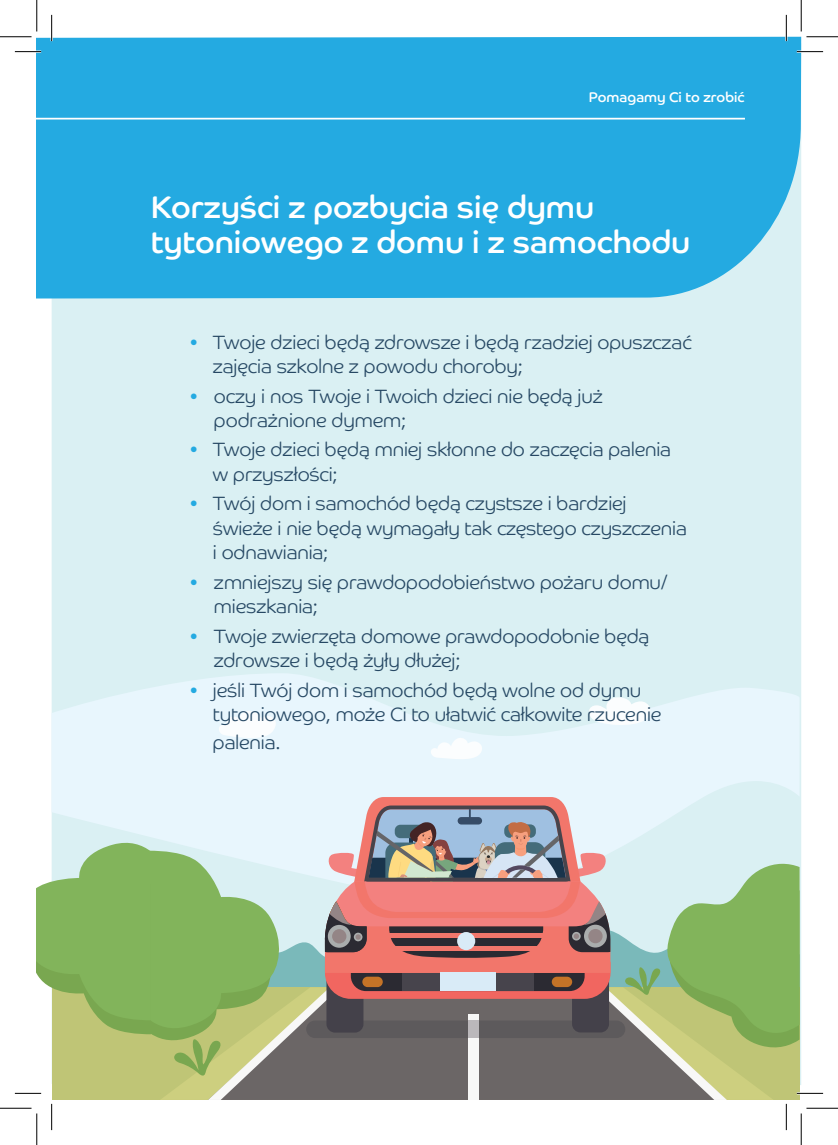
<style>
.page{position:relative;width:838px;height:1145px;background:#fff}
.page>*{position:absolute;margin:0;border:0;box-sizing:border-box;transform-origin:0 0}
.t1{font:31.5px/35px "Co Headline";color:#fff}
.Paragraph_Style_1{font:300 19.25px/24.5px "Co Headline";color:#264864}
.t2{font:14px "Co Headline";color:#fff}
.s1{color:#24aae1}
</style>
<div class="page">
<div style="left:52px;top:300px;width:749px;height:497px;background:#daf0f3"></div>
<svg style="left:52px;top:673px;width:747px;height:124px;background:#e4f4fa"></svg>
<svg style="left:588px;top:697px;width:63px;height:29px"></svg>
<svg style="left:218px;top:711px;width:59px;height:28px"></svg>
<svg style="left:430px;top:737px;width:52px;height:23px"></svg>
<div style="left:37px;top:37px;width:764px;height:263px;background:#24aae1"></div>
<hr style="left:37px;top:118px;width:707px;height:2px;background:#fff">
<hr style="left:15px;top:51px;width:26px;height:2px;background:#fff">
<hr style="left:796px;top:51px;width:27px;height:2px;background:#fff">
<hr style="left:51px;top:15px;width:2px;height:26px;background:#fff">
<hr style="left:785px;top:15px;width:2px;height:26px;background:#fff">
<svg style="left:15px;top:51px;width:26px;height:1px"></svg>
<svg style="left:796px;top:51px;width:27px;height:1px"></svg>
<svg style="left:51px;top:15px;width:1px;height:26px"></svg>
<svg style="left:786px;top:15px;width:1px;height:26px"></svg>
<svg style="left:15px;top:797px;width:808px;height:333px"></svg>
<hr style="left:0;top:1107px;width:32px;height:2px;background:#fff">
<hr style="left:806px;top:1107px;width:31px;height:2px;background:#fff">
<hr style="left:36px;top:1113px;width:2px;height:32px;background:#fff">
<hr style="left:800px;top:1113px;width:2px;height:32px;background:#fff">
<hr style="left:0;top:36px;width:32px;height:1px;background:#000">
<hr style="left:806px;top:36px;width:31px;height:1px;background:#000">
<hr style="left:0;top:1108px;width:32px;height:1px;background:#000">
<hr style="left:806px;top:1108px;width:31px;height:1px;background:#000">
<hr style="left:36px;top:0;width:1px;height:31px;background:#000">
<hr style="left:36px;top:1113px;width:1px;height:32px;background:#000">
<hr style="left:800px;top:0;width:1px;height:31px;background:#000">
<hr style="left:800px;top:1113px;width:1px;height:32px;background:#000">
<p class="t2" style="left:588px;top:89px;width:157px">Pomagamy Ci to zrobić</p>
<p class="t1" style="left:151px;top:190px;width:540px">Korzyści z pozbycia się dymu tytoniowego z domu i z samochodu</p>
<p class="Paragraph_Style_1" style="left:213px;top:328px;width:480px;text-indent:-23px"><span class="s1">•</span> Twoje dzieci będą zdrowsze i będą rzadziej opuszczać zajęcia szkolne z powodu choroby;</p>
<p class="Paragraph_Style_1" style="left:214px;top:382px;width:390px;text-indent:-24px"><span class="s1">•</span> oczy i nos Twoje i Twoich dzieci nie będą już podrażnione dymem;</p>
<p class="Paragraph_Style_1" style="left:213px;top:436px;width:459px;text-indent:-23px"><span class="s1">•</span> Twoje dzieci będą mniej skłonne do zaczęcia palenia w przyszłości;</p>
<p class="Paragraph_Style_1" style="left:213px;top:490px;width:475px;text-indent:-23px"><span class="s1">•</span> Twój dom i samochód będą czystsze i bardziej świeże i nie będą wymagały tak częstego czyszczenia i odnawiania;</p>
<p class="Paragraph_Style_1" style="left:214px;top:568px;width:454px;text-indent:-24px"><span class="s1">•</span> zmniejszy się prawdopodobieństwo pożaru domu/ mieszkania;</p>
<p class="Paragraph_Style_1" style="left:214px;top:622px;width:437px;text-indent:-24px"><span class="s1">•</span> Twoje zwierzęta domowe prawdopodobnie będą zdrowsze i będą żyły dłużej;</p>
<p class="Paragraph_Style_1" style="left:213px;top:676px;width:450px;text-indent:-23px"><span class="s1">•</span> jeśli Twój dom i samochód będą wolne od dymu tytoniowego, może Ci to ułatwić całkowite rzucenie</p>
<p class="Paragraph_Style_1" style="left:213px;top:729px;width:69px">palenia.</p>
</div>
